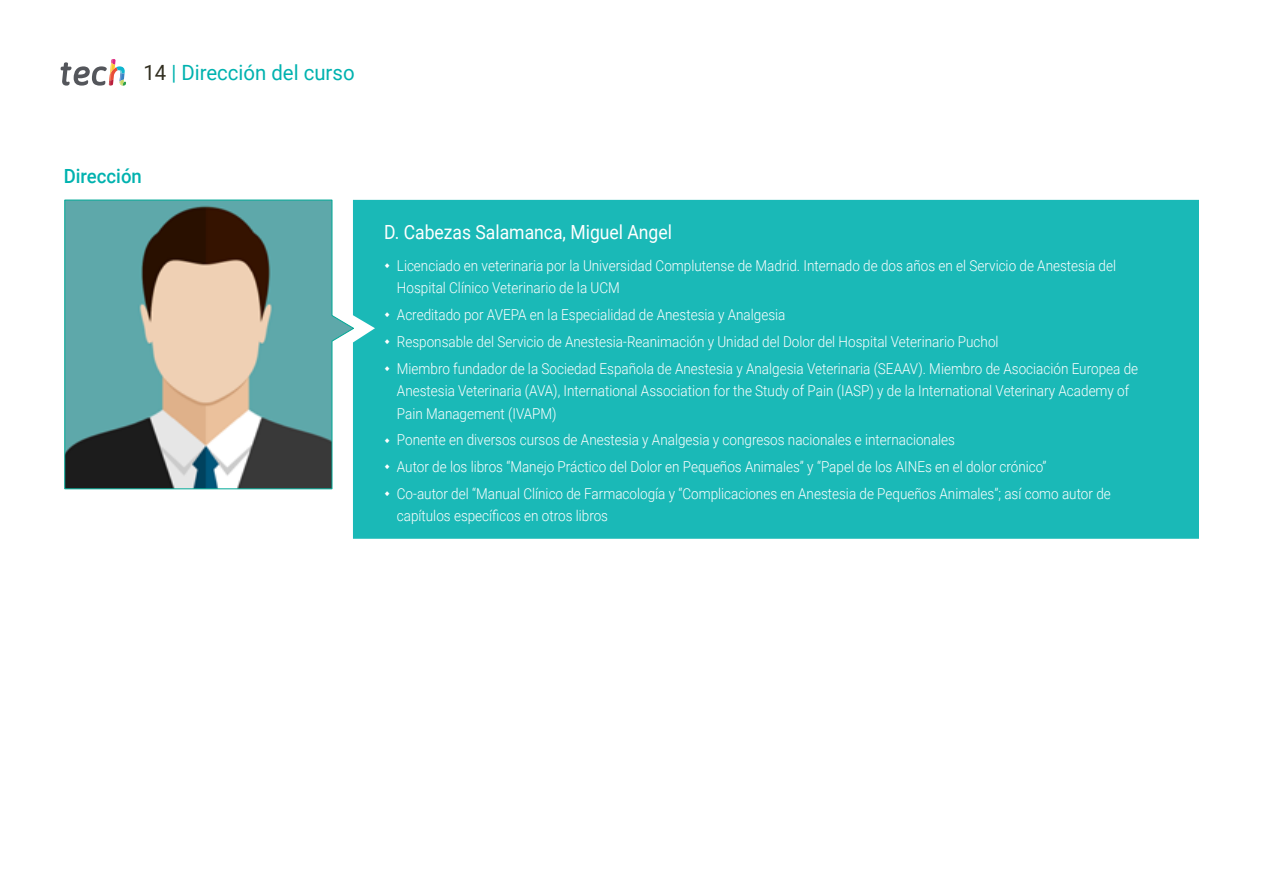
<style>
.page{position:relative;width:1263px;height:893px;background:#fff}
.page>*{position:absolute;margin:0;border:0;box-sizing:border-box;transform-origin:0 0}
.t1{font:21px "Roboto";color:#00b2af}
.t2{font:19.5px "Roboto";color:#fff;scale:.9 1}
.t3{font:500 19.5px "Roboto";color:#00b2af;scale:.95 1}
.t4{font:300 15px/26.7px "Roboto";color:#fff;scale:.9 1}
.s1{color:#312e20}
</style>
<div class="page">
<div style="left:353px;top:200px;width:846px;height:339px;background:#1ab9b7"></div>
<svg style="left:64px;top:200px;width:290px;height:289px;background:#809d96"></svg>
<svg style="left:61px;top:59px;width:65px;height:27px"></svg>
<svg style="left:385px;top:263px;width:4px;height:5px"></svg>
<svg style="left:385px;top:312px;width:4px;height:5px"></svg>
<svg style="left:385px;top:339px;width:4px;height:5px"></svg>
<svg style="left:385px;top:366px;width:4px;height:5px"></svg>
<svg style="left:385px;top:438px;width:4px;height:5px"></svg>
<svg style="left:385px;top:464px;width:4px;height:5px"></svg>
<svg style="left:385px;top:491px;width:4px;height:5px"></svg>
<h1 class="t1" style="left:144px;top:57px;width:213px"><span class="s1">14</span> | Dirección del curso</h1>
<h2 class="t3" style="left:64px;top:162px;width:84px">Dirección</h2>
<h2 class="t2" style="left:384px;top:218px;width:321px">D. Cabezas Salamanca, Miguel Angel</h2>
<p class="t4" style="left:397px;top:254px;width:801px;line-height:22.5px">Licenciado en veterinaria por la Universidad Complutense de Madrid. Internado de dos años en el Servicio de Anestesia del<br>Hospital Clínico Veterinario de la UCM</p>
<p class="t4" style="left:397px;top:301px;width:825px">Acreditado por AVEPA en la Especialidad de Anestesia y Analgesia<br>Responsable del Servicio de Anestesia-Reanimación y Unidad del Dolor del Hospital Veterinario Puchol<br>Miembro fundador de la Sociedad Española de Anestesia y Analgesia Veterinaria (SEAAV). Miembro de Asociación Europea de</p>
<p class="t4" style="left:397px;top:379px;width:815px;line-height:22.5px">Anestesia Veterinaria (AVA), International Association for the Study of Pain (IASP) y de la International Veterinary Academy of<br>Pain Management (IVAPM)</p>
<p class="t4" style="left:397px;top:426px;width:795px">Ponente en diversos cursos de Anestesia y Analgesia y congresos nacionales e internacionales<br>Autor de los libros “Manejo Práctico del Dolor en Pequeños Animales” y “Papel de los AINEs en el dolor crónico”<br>Co-autor del “Manual Clínico de Farmacología y “Complicaciones en Anestesia de Pequeños Animales”; así como autor de</p>
<p class="t4" style="left:397px;top:502px;width:236px">capítulos específicos en otros libros</p>
</div>
